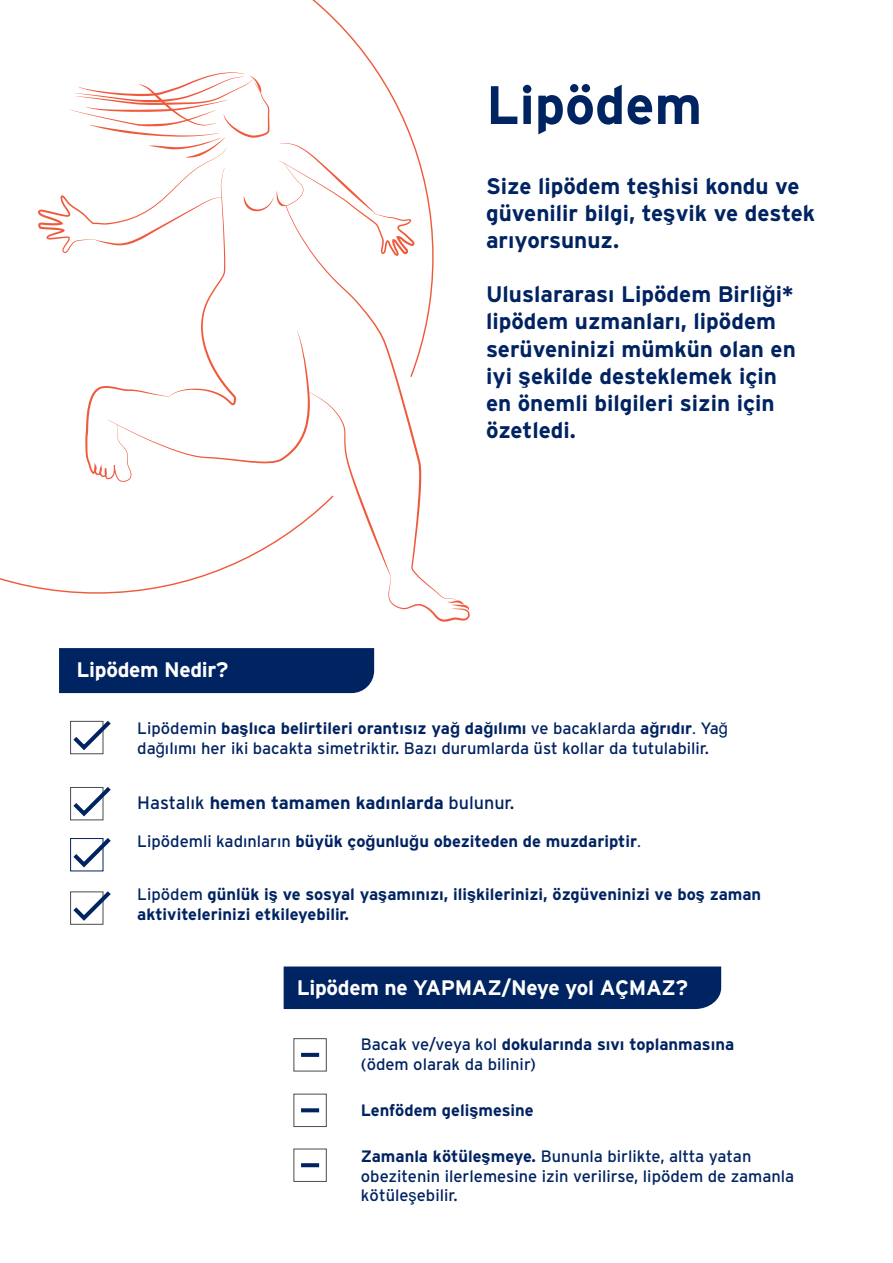
<style>
.page{position:relative;width:893px;height:1263px;background:#fff}
.page>*{position:absolute;margin:0;border:0;box-sizing:border-box;transform-origin:0 0}
.t1{font:700 54px "Interstate";color:#002361}
.t2{font:700 22.5px/27px "Interstate";color:#002361}
.t3{font:700 21px "Interstate";letter-spacing:-.015em;color:#fff}
.t4{font:700 18px "Interstate";color:#002361}
.t5{font:16.5px/19.8px "Interstate";color:#002361}
.t6{font:700 16.5px/19.8px "Interstate";color:#002361}
.s1{font-family:"Arial"}
.s2{font-weight:700}
.s3{font-family:"Arial";font-weight:700}
.s4{font-weight:300}
.s5{font-weight:400}
</style>
<div class="page">
<div style="left:59px;top:648px;width:315px;height:45px;background:#002361"></div>
<div style="left:284px;top:966px;width:437px;height:43px;background:#002361"></div>
<div style="left:70px;top:721px;width:33px;height:33px;border:1px solid #4b4c4d"></div>
<svg style="left:70px;top:720px;width:41px;height:33px"></svg>
<svg style="left:70px;top:787px;width:41px;height:32px"></svg>
<svg style="left:70px;top:838px;width:41px;height:32px"></svg>
<div style="left:70px;top:891px;width:33px;height:34px;border:1px solid #4b4c4d"></div>
<svg style="left:70px;top:891px;width:41px;height:33px"></svg>
<div style="left:293px;top:1038px;width:34px;height:33px;border:1px solid #4b4c4d"></div>
<div style="left:293px;top:1094px;width:34px;height:33px;border:1px solid #4b4c4d"></div>
<div style="left:293px;top:1148px;width:34px;height:34px;border:1px solid #4b4c4d"></div>
<svg style="left:0;top:0;width:434px;height:594px"></svg>
<svg style="left:301px;top:1053px;width:18px;height:4px"></svg>
<svg style="left:301px;top:1108px;width:18px;height:4px"></svg>
<svg style="left:301px;top:1163px;width:18px;height:4px"></svg>
<h1 class="t1" style="left:486px;top:75px;width:217px">Lipödem</h1>
<p class="t3" style="left:77px;top:658px;width:153px">Lipödem Nedir?</p>
<h2 class="t2" style="left:486px;top:173px;width:331px">Size lipödem te<span class="s1">ş</span>hisi kondu ve güvenilir bilgi, te<span class="s1">ş</span>vik ve destek arıyorsunuz.</h2>
<h2 class="t2" style="left:486px;top:281px;width:311px">Uluslararası Lipödem Birli<span class="s1">ğ</span>i* lipödem uzmanları, lipödem serüveninizi mümkün olan en iyi <span class="s1">ş</span>ekilde desteklemek için en önemli bilgileri sizin için özetledi.</h2>
<p class="t5" style="left:137px;top:718px;width:592px">Lipödemin <span class="s2">ba</span><span class="s3">ş</span><span class="s2">lıca belirtileri orantısız ya</span><span class="s3">ğ</span> <span class="s2">da</span><span class="s3">ğ</span><span class="s2">ılımı</span> ve bacaklarda <span class="s2">a</span><span class="s3">ğ</span><span class="s2">rıdır</span><span class="s4">.</span> Ya<span class="s1">ğ </span>da<span class="s1">ğ</span>ılımı her iki bacakta simetriktir. Bazı durumlarda üst kollar da tutulabilir.</p>
<p class="t4" style="left:137px;top:792px;width:379px"><span class="s5">Hastalık</span> hemen tamamen kadınlarda <span class="s5">bulunur.</span></p>
<p class="t6" style="left:137px;top:831px;width:505px"><span class="s5">Lipödemli kadınların</span> büyük ço<span class="s1">ğ</span>unlu<span class="s1">ğ</span>u obeziteden de muzdariptir<span class="s4">.</span></p>
<p class="t6" style="left:137px;top:884px;width:625px"><span class="s5">Lipödem</span> günlük i<span class="s1">ş</span> ve sosyal ya<span class="s1">ş</span>amınızı, ili<span class="s1">ş</span>kilerinizi, özgüveninizi ve bo<span class="s1">ş</span> zaman aktivitelerinizi etkileyebilir.</p>
<p class="t3" style="left:297px;top:975px;width:393px">Lipödem ne YAPMAZ/Neye yol AÇMAZ?</p>
<p class="t5" style="left:361px;top:1034px;width:375px">Bacak ve/veya kol <span class="s2">dokularında sıvı toplanmasına </span>(ödem olarak da bilinir)</p>
<p class="t6" style="left:361px;top:1100px;width:174px">Lenfödem geli<span class="s1">ş</span>mesine</p>
<p class="t5" style="left:361px;top:1146px;width:435px"><span class="s2">Zamanla kötüle</span><span class="s3">ş</span><span class="s2">meye.</span> Bununla birlikte, altta yatan obezitenin ilerlemesine izin verilirse, lipödem de zamanla kötüle<span class="s1">ş</span>ebilir.</p>
</div>
